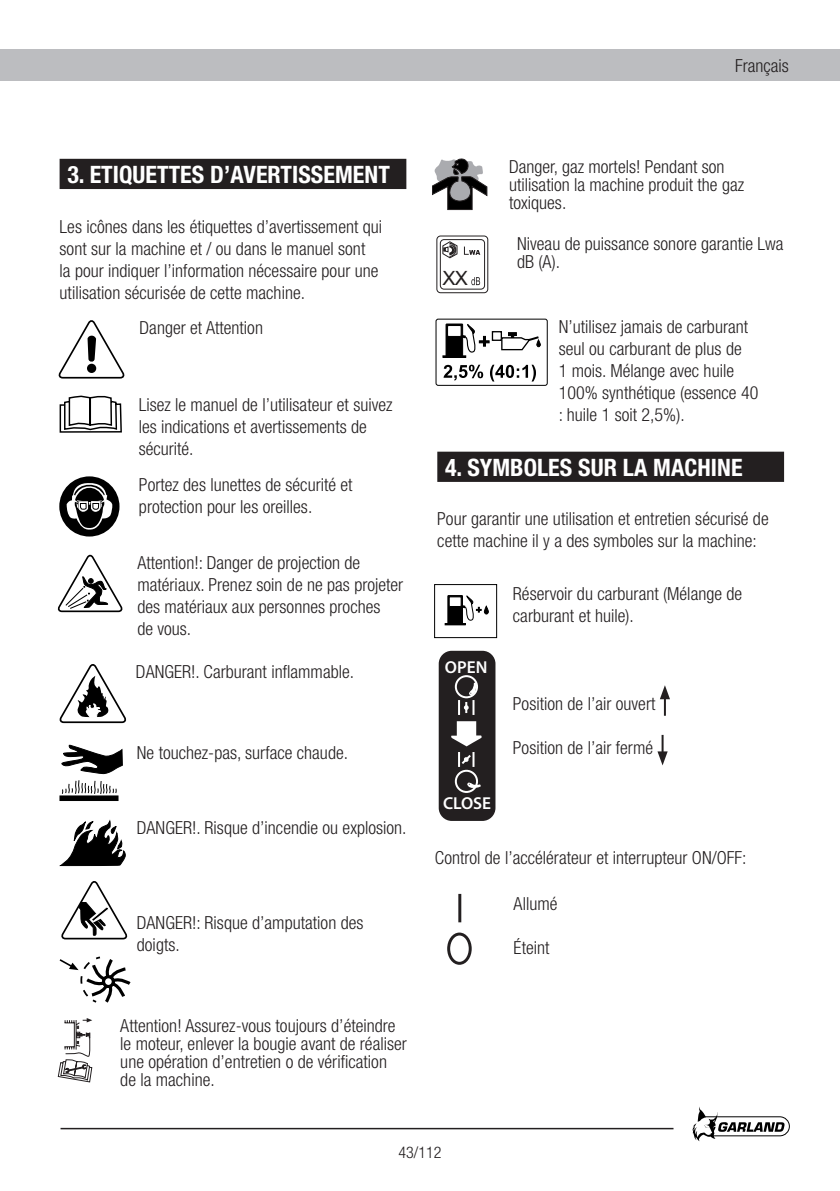
<style>
.page{position:relative;width:840px;height:1191px;background:#fff}
.page>*{position:absolute;margin:0;border:0;box-sizing:border-box;transform-origin:0 0}
.t1{font:700 condensed 24px "Helvetica Neue";color:#fff}
.t2{font:19.6px "Arial";color:#231f20}
.t3{font:300 condensed 18px/22px "Helvetica Neue";color:#231f20}
.t4{font:600 17.4px "Myriad Pro";color:#fff}
.t5{font:300 condensed 16px "Helvetica Neue";color:#231f20}
</style>
<div class="page">
<div style="left:0;top:50px;width:839px;height:31px;background:#bcbdc0"></div>
<svg style="left:692px;top:1107px;width:97px;height:34px"></svg>
<hr style="left:60px;top:1127px;width:613px;height:2px;background:#231f20">
<div style="left:61px;top:160px;width:344px;height:28px;background:#231f20"></div>
<div style="left:60px;top:159px;width:346px;height:30px;border:2px solid #231f20"></div>
<div style="left:438px;top:452px;width:344px;height:29px;background:#231f20"></div>
<div style="left:437px;top:452px;width:346px;height:30px;border:2px solid #231f20"></div>
<svg style="left:58px;top:320px;width:67px;height:59px"></svg>
<svg style="left:59px;top:395px;width:63px;height:38px"></svg>
<svg style="left:59px;top:664px;width:68px;height:60px"></svg>
<div style="left:435px;top:319px;width:112px;height:67px;border:1px solid #000;border-radius:2px"></div>
<div style="left:442px;top:355px;width:24px;height:3px;border:1px solid #000"></div>
<svg style="left:442px;top:324px;width:47px;height:33px"></svg>
<svg style="left:491px;top:331px;width:10px;height:10px"></svg>
<svg style="left:500px;top:332px;width:40px;height:19px"></svg>
<svg style="left:443px;top:365px;width:40px;height:15px"></svg>
<svg style="left:490px;top:365px;width:45px;height:16px"></svg>
<div style="left:59px;top:476px;width:60px;height:60px;background:#000;border-radius:50%"></div>
<svg style="left:67px;top:481px;width:45px;height:49px"></svg>
<svg style="left:57px;top:554px;width:66px;height:59px"></svg>
<svg style="left:60px;top:744px;width:66px;height:122px"></svg>
<svg style="left:61px;top:881px;width:67px;height:59px"></svg>
<svg style="left:59px;top:956px;width:72px;height:47px"></svg>
<div style="left:434px;top:584px;width:63px;height:54px;border:1px solid #000"></div>
<div style="left:447px;top:595px;width:15px;height:29px;background:#000"></div>
<div style="left:447px;top:595px;width:15px;height:29px;border:1px solid #000"></div>
<div style="left:444px;top:623px;width:21px;height:2px;border:1px solid #000"></div>
<div style="left:449px;top:597px;width:12px;height:9px;background:#fff"></div>
<div style="left:448px;top:596px;width:13px;height:11px;border:1px solid #000"></div>
<svg style="left:461px;top:595px;width:27px;height:26px"></svg>
<svg style="left:660px;top:685px;width:9px;height:30px"></svg>
<svg style="left:657px;top:735px;width:10px;height:30px"></svg>
<div style="left:438px;top:651px;width:57px;height:170px;background:#231f20;border-radius:13px"></div>
<svg style="left:451px;top:675px;width:31px;height:118px"></svg>
<svg style="left:447px;top:893px;width:25px;height:72px"></svg>
<svg style="left:57px;top:1018px;width:36px;height:64px"></svg>
<div style="left:436px;top:236px;width:52px;height:57px;border:1px solid #231f20;border-radius:4px"></div>
<div style="left:439px;top:239px;width:45px;height:50px;border:1px solid #231f20;border-radius:4px"></div>
<svg style="left:471px;top:277px;width:9px;height:8px"></svg>
<svg style="left:463px;top:246px;width:17px;height:9px"></svg>
<svg style="left:441px;top:241px;width:16px;height:18px"></svg>
<svg style="left:432px;top:158px;width:55px;height:52px"></svg>
<p class="t3" style="left:734px;top:55px;width:55px">Français</p>
<h1 class="t1" style="left:67px;top:160px;width:324px">3. ETIQUETTES D’AVERTISSEMENT</h1>
<p class="t3" style="left:60px;top:215px;width:324px">Les icônes dans les étiquettes d’avertissement qui sont sur la machine et / ou dans le manuel sont<br>la pour indiquer l’information nécessaire pour une utilisation sécurisée de cette machine.</p>
<p class="t3" style="left:139px;top:317px;width:125px">Danger et Attention</p>
<p class="t3" style="left:139px;top:393px;width:255px">Lisez le manuel de l’utilisateur et suivez les indications et avertissements de sécurité.</p>
<p class="t3" style="left:139px;top:473px;width:215px">Portez des lunettes de sécurité et protection pour les oreilles.</p>
<p class="t3" style="left:137px;top:551px;width:267px">Attention!: Danger de projection de matériaux. Prenez soin de ne pas projeter des matériaux aux personnes proches<br>de vous.</p>
<p class="t3" style="left:136px;top:661px;width:220px">DANGER!. Carburant inflammable.</p>
<p class="t3" style="left:137px;top:741px;width:212px">Ne touchez-pas, surface chaude.</p>
<p class="t3" style="left:137px;top:817px;width:271px">DANGER!. Risque d’incendie ou explosion.</p>
<p class="t3" style="left:137px;top:911px;width:228px">DANGER!: Risque d’amputation des doigts.</p>
<p class="t3" style="left:120px;top:1016px;width:288px;line-height:18px">Attention! Assurez-vous toujours d’éteindre le moteur, enlever la bougie avant de réaliser une opération d’entretien o de vérification de la machine.</p>
<p class="t2" style="left:442px;top:266px;width:27px">XX</p>
<p class="t3" style="left:508px;top:158px;width:236px;line-height:18px">Danger, gaz mortels! Pendant son utilisation la machine produit the gaz toxiques.</p>
<p class="t3" style="left:517px;top:234px;width:268px;line-height:18px">Niveau de puissance sonore garantie Lwa dB (A).</p>
<p class="t3" style="left:558px;top:315px;width:201px">N’utilisez jamais de carburant seul ou carburant de plus de<br>1 mois. Mélange avec huile<br>100% synthétique (essence 40 : huile 1 soit 2,5%).</p>
<h1 class="t1" style="left:445px;top:453px;width:299px">4. SYMBOLES SUR LA MACHINE</h1>
<p class="t3" style="left:437px;top:508px;width:333px">Pour garantir une utilisation et entretien sécurisé de cette machine il y a des symboles sur la machine:</p>
<p class="t4" style="left:444px;top:657px;width:44px">OPEN</p>
<p class="t4" style="left:443px;top:794px;width:50px">CLOSE</p>
<p class="t3" style="left:512px;top:582px;width:231px">Réservoir du carburant (Mélange de carburant et huile).</p>
<p class="t3" style="left:512px;top:692px;width:144px">Position de l’air ouvert</p>
<p class="t3" style="left:512px;top:736px;width:141px">Position de l’air fermé</p>
<p class="t3" style="left:434px;top:846px;width:313px">Control de l’accélérateur et interrupteur ON/OFF:</p>
<p class="t3" style="left:513px;top:892px;width:45px">Allumé</p>
<p class="t3" style="left:513px;top:936px;width:37px">Éteint</p>
<p class="t5" style="left:398px;top:1142px;width:45px">43/112</p>
</div>
